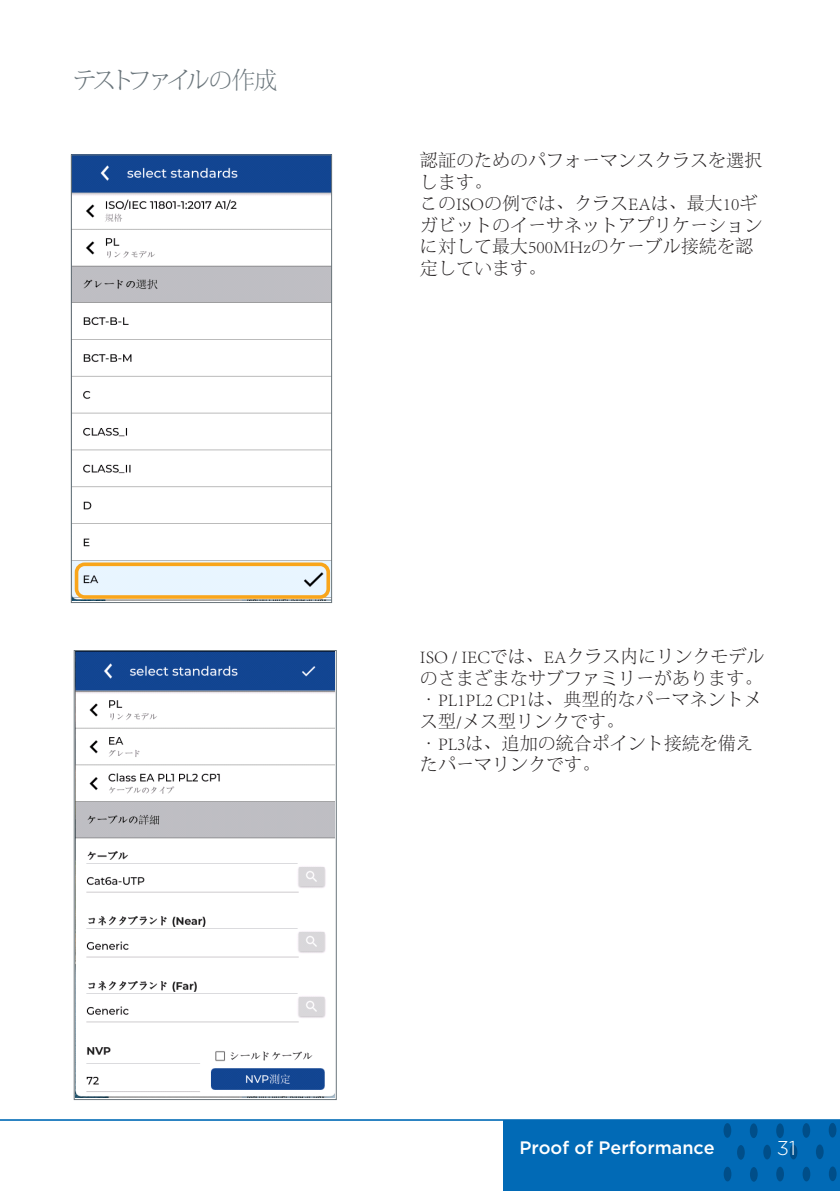
<style>
.page{position:relative;width:840px;height:1191px;background:#fff}
.page>*{position:absolute;margin:0;border:0;box-sizing:border-box;transform-origin:0 0}
.t1{font:300 24px "Adobe Song Std";letter-spacing:-.2em;color:#6a757b}
.t2{font:300 20px "Gotham";color:#fff}
.t3{font:300 18px/21.6px "Adobe Song Std";color:#231f20}
.t4{font:500 18px "Gotham";color:#fff}
</style>
<div class="page">
<div style="left:503px;top:1120px;width:336px;height:71px;background:#016ab6"></div>
<div style="left:723px;top:1166px;width:8px;height:15px;background:#004e89;border-radius:50%"></div>
<div style="left:723px;top:1123px;width:7px;height:14px;background:#004e89;border-radius:50%"></div>
<div style="left:736px;top:1145px;width:8px;height:14px;background:#004e89;border-radius:50%"></div>
<div style="left:749px;top:1167px;width:8px;height:14px;background:#004e89;border-radius:50%"></div>
<svg style="left:762px;top:1144px;width:8px;height:15px"></svg>
<svg style="left:775px;top:1166px;width:8px;height:15px"></svg>
<div style="left:789px;top:1144px;width:8px;height:15px;background:#004e89;border-radius:50%"></div>
<div style="left:802px;top:1166px;width:7px;height:15px;background:#004e89;border-radius:50%"></div>
<div style="left:749px;top:1123px;width:8px;height:15px;background:#004e89;border-radius:50%"></div>
<div style="left:775px;top:1123px;width:8px;height:15px;background:#004e89;border-radius:50%"></div>
<div style="left:802px;top:1123px;width:7px;height:14px;background:#004e89;border-radius:50%"></div>
<div style="left:815px;top:1144px;width:8px;height:15px;background:#004e89;border-radius:50%"></div>
<div style="left:828px;top:1166px;width:8px;height:15px;background:#004e89;border-radius:50%"></div>
<div style="left:828px;top:1122px;width:7px;height:15px;background:#004e89;border-radius:50%"></div>
<hr style="left:0;top:1119px;width:839px;height:1px;background:#016ab6">
<img style="left:76px;top:652px;width:258px;height:445px">
<div style="left:74px;top:650px;width:262px;height:449px;border:1px solid #6a757b"></div>
<img style="left:73px;top:157px;width:256px;height:443px">
<div style="left:71px;top:155px;width:260px;height:447px;border:1px solid #6a757b"></div>
<div style="left:75px;top:562px;width:255px;height:37px;border:4px solid #f9a51b;border-radius:8px"></div>
<h1 class="t1" style="left:73px;top:67px;width:206px">テストファイルの作成</h1>
<p class="t3" style="left:420px;top:150px;width:343px">認証のためのパフォーマンスクラスを選択します。<br>このISOの例では、クラスEAは、最大10ギガビットのイーサネットアプリケーションに対して最大500MHzのケーブル接続を認定しています。</p>
<p class="t3" style="left:420px;top:646px;width:346px">ISO / IECでは、EAクラス内にリンクモデルのさまざまなサブファミリーがあります。</p>
<p class="t3" style="left:420px;top:690px;width:343px">•PL1PL2 CP1は、典型的なパーマネントメス型/メス型リンクです。</p>
<p class="t3" style="left:420px;top:733px;width:335px">•PL3は、追加の統合ポイント接続を備えたパーマリンクです。</p>
<p class="t4" style="left:519px;top:1135px;width:196px">Proof of Performance</p>
<p class="t2" style="left:776px;top:1135px;width:20px">31</p>
</div>
